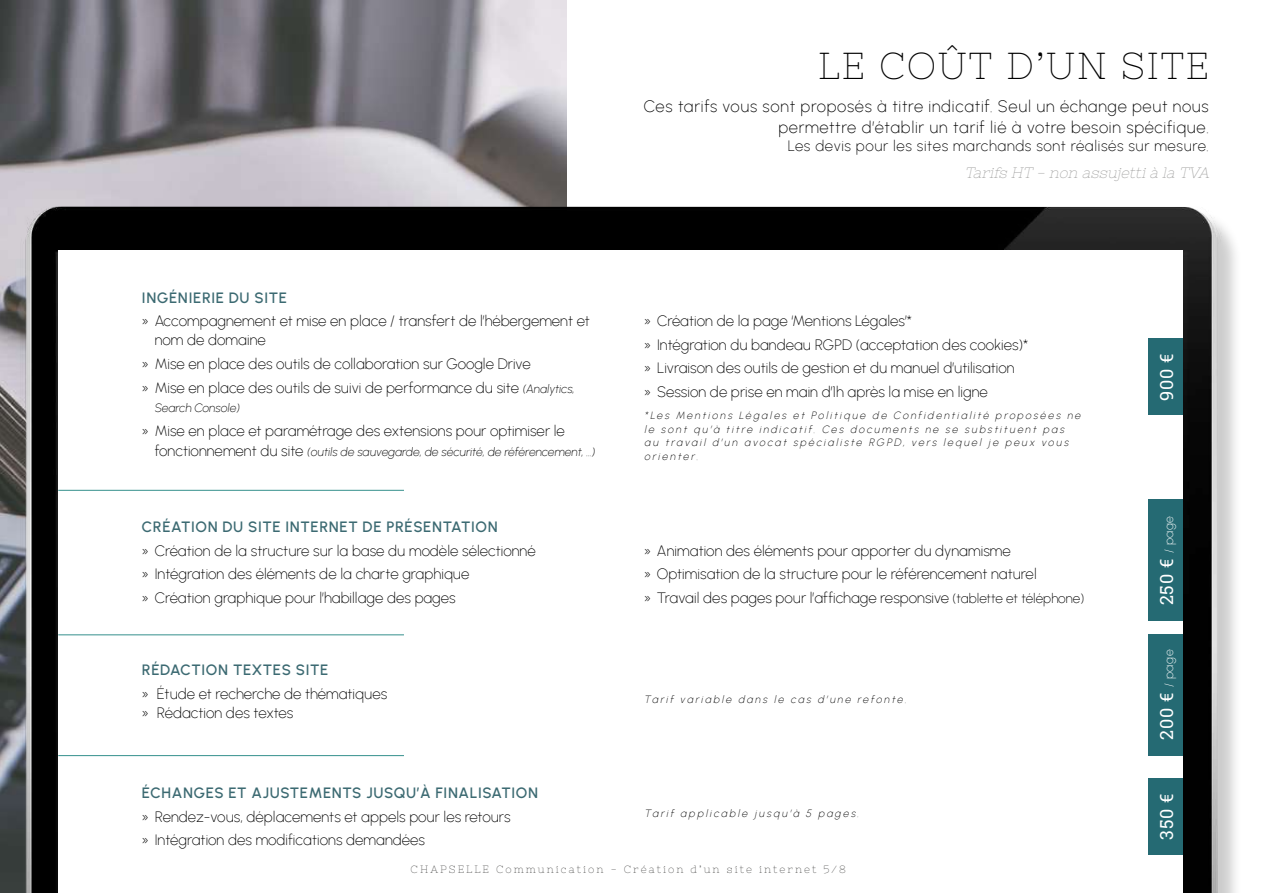
<style>
.page{position:relative;width:1263px;height:893px;background:#fff}
.page>*{position:absolute;margin:0;border:0;box-sizing:border-box;transform-origin:0 0}
.t1{font:37.5px "Nixie One";letter-spacing:.05em;color:#000}
.t2{font:18px "Roboto Slab";letter-spacing:.04em;color:#fff}
.t3{font:300 16.5px/21px "Urbanist";letter-spacing:.04em;color:#000;text-align:right}
.t4{font:300 15px/23.7px "Urbanist";color:#000}
.t5{font:15px "Urbanist";letter-spacing:.04em;color:#3c6a72}
.t6{font:300 15px "Urbanist";letter-spacing:.04em;color:#000}
.t7{font:italic 15px "Nixie One";color:#9d9d9c}
.t8{font:300 12.15px "Urbanist";letter-spacing:.03em;color:#fff}
.t9{font:italic 300 12px "Urbanist";color:#000}
.t10{font:italic 300 10.5px/13.5px "Urbanist";color:#000}
.t11{font:10.5px "Nixie One";letter-spacing:.2em;color:#3c3c3b}
.s1{font-style:italic;font-size:12px}
.s2{font-style:normal;font-size:15px}
.s3{font-size:13.5px}
.s4{font-family:"Roboto Slab";font-weight:400;font-size:18px}
</style>
<div class="page">
<img style="left:0;top:0;width:566px;height:893px">
<img style="left:15px;top:207px;width:1221px;height:686px">
<div style="left:58px;top:250px;width:1125px;height:643px;background:#fff"></div>
<div style="left:1149px;top:339px;width:34px;height:76px;background:#256a73"></div>
<div style="left:1149px;top:778px;width:34px;height:77px;background:#256a73"></div>
<div style="left:1149px;top:500px;width:34px;height:121px;background:#256a73"></div>
<div style="left:1149px;top:634px;width:34px;height:122px;background:#256a73"></div>
<hr style="left:58px;top:490px;width:346px;height:1px;background:#35908c">
<hr style="left:58px;top:635px;width:346px;height:1px;background:#35908c">
<hr style="left:58px;top:755px;width:346px;height:1px;background:#35908c">
<p class="t5" style="left:142px;top:288px;width:146px">INGÉNIERIE DU SITE</p>
<p class="t4" style="left:155px;top:311px;width:437px;line-height:19.5px;text-indent:-13px">» Accompagnement et mise en place / transfert de l’hébergement et nom de domaine</p>
<p class="t4" style="left:142px;top:352px;width:434px">» Mise en place des outils de collaboration sur Google Drive<br>» Mise en place des outils de suivi de performance du site <span class="s1">(Analytics,</span></p>
<p class="t9" style="left:155px;top:401px;width:87px">Search Console)</p>
<p class="t4" style="left:142px;top:419px;width:425px">» Mise en place et paramétrage des extensions pour optimiser le</p>
<p class="t9" style="left:155px;top:444px;width:442px"><span class="s2">fonctionnement du site</span> (outils de sauvegarde, de sécurité, de référencement, …)</p>
<h1 class="t1" style="left:818px;top:45px;width:392px">LE COÛT D’UN SITE</h1>
<p class="t3" style="left:644px;top:96px;width:566px">Ces tarifs vous sont proposés à titre indicatif. Seul un échange peut nous permettre d’établir un tarif lié à votre besoin spécifique.</p>
<p class="t6" style="left:788px;top:137px;width:422px">Les devis pour les sites marchands sont réalisés sur mesure.</p>
<p class="t7" style="left:965px;top:164px;width:249px">Tarifs HT - non assuj ettià la TVA</p>
<p class="t4" style="left:644px;top:309px;width:386px">» Création de la page ‘Mentions Légales’*<br>» Intégration du bandeau RGPD (acceptation des cookies)* » Livraison des outils de gestion et du manuel d’utilisation<br>» Session de prise en main d’1h après la mise en ligne</p>
<p class="t10" style="left:644px;top:409px;width:440px">*Les Mentions Légales et Politique de Confidentialité proposées ne le sont qu’à titre indicatif. Ces documents ne se substituent pas au travail d’un avocat spécialiste RGPD, vers lequel j e peux vous orienter.</p>
<p class="t2" style="left:1154px;top:401px;width:49px;rotate:-90deg">900 €</p>
<p class="t5" style="left:142px;top:518px;width:357px">CRÉATION DU SITE INTERNET DE PRÉSENTATION</p>
<p class="t4" style="left:142px;top:538px;width:395px">» Création de la structure sur la base du modèle sélectionné » Intégration des éléments de la charte graphique<br>» Création graphique pour l’habillage des pages</p>
<p class="t4" style="left:644px;top:538px;width:441px">» Animation des éléments pour apporter du dynamisme<br>» Optimisation de la structure pour le référencement naturel<br>» Travail des pages pour l’affichage responsive <span class="s3">(tablette et téléphone)</span></p>
<p class="t5" style="left:142px;top:661px;width:188px">RÉDACTION TEXTES SITE</p>
<p class="t4" style="left:142px;top:684px;width:247px;line-height:19.5px">» Étude et recherche de thématiques » Rédaction des textes</p>
<p class="t10" style="left:644px;top:692px;width:267px">Tarif variable dans le cas d’une refonte.</p>
<p class="t5" style="left:142px;top:784px;width:398px">ÉCHANGES ET AJUSTEMENTS JUSQU’À FINALISATION</p>
<p class="t4" style="left:142px;top:804px;width:370px">» Rendez-vous, déplacements et appels pour les retours » Intégration des modifications demandées</p>
<p class="t10" style="left:644px;top:807px;width:219px">Tarif applicable j usqu’à 5 pages.</p>
<p class="t11" style="left:411px;top:863px;width:437px">CHAPSELLE Communication - Création d’un site internet 5/8</p>
<p class="t8" style="left:1162px;top:605px;width:91px;rotate:-90deg"><span class="s4">250 €</span> / page</p>
<p class="t8" style="left:1162px;top:740px;width:92px;rotate:-90deg"><span class="s4">200 €</span> / page</p>
<p class="t2" style="left:1154px;top:840px;width:48px;rotate:-90deg">350 €</p>
</div>
